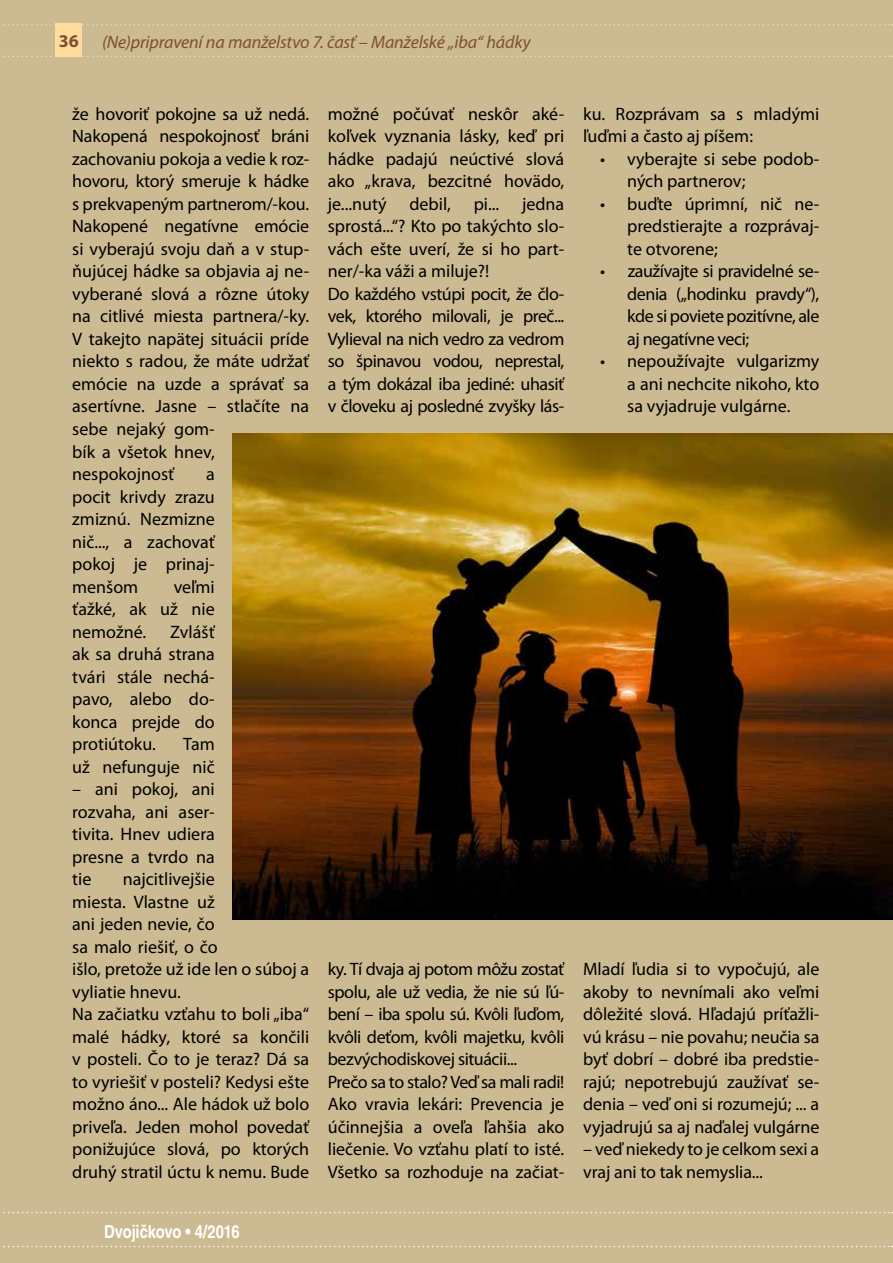
<style>
.page{position:relative;width:893px;height:1263px;background:#ccbb92}
.page>*{position:absolute;margin:0;border:0;box-sizing:border-box;transform-origin:0 0}
.t1{font:18px/22.5px "Myriad Pro";color:#000;text-align:justify}
.t2{font:18px/22.5px "Myriad Pro";letter-spacing:-.025em;color:#000}
.t3{font:italic 18px "Myriad Pro";letter-spacing:-.01em;color:#804f31}
.t4{font:700 18px "Te X Gyre Heros Condensed";letter-spacing:-.01em;color:#fff}
.t5{font:700 18px "Myriad Pro";color:#804f31}
</style>
<div class="page">
<svg style="left:0;top:24px;width:893px;height:2px;background:#d5c093"></svg>
<svg style="left:0;top:56px;width:893px;height:1px"></svg>
<div style="left:56px;top:23px;width:26px;height:34px;background:#ffdb9c"></div>
<img style="left:233px;top:434px;width:660px;height:486px">
<svg style="left:0;top:1245px;width:893px;height:2px;background:#d4c5a3"></svg>
<svg style="left:0;top:1211px;width:893px;height:2px;background:#d3c4a1"></svg>
<p class="t5" style="left:59px;top:29px;width:21px">36</p>
<p class="t3" style="left:102px;top:30px;width:430px">(Ne)pripravení na manželstvo 7. časť – Manželské „iba“ hádky</p>
<p class="t1" style="left:72px;top:102px;width:239px;text-align:left">že hovoriť pokojne sa už nedá.<br>Nakopená nespokojnosť bráni zachovaniu pokoja a vedie k roz&shy;hovoru, ktorý smeruje k hádke s prekvapeným partnerom/-kou.<br>Nakopené negatívne emócie si vyberajú svoju daň a v stup&shy;ňujúcej hádke sa objavia aj ne&shy;vyberané slová a rôzne útoky na citlivé miesta partnera/-ky.<br>V takejto napätej situácii príde niekto s radou, že máte udržať emócie na uzde a správať sa asertívne. Jasne – stlačíte na sebe nejaký gom-<br>bík a všetok hnev, nespokojnosť</p>
<p class="t1" style="left:72px;top:462px;width:144px;text-indent:134px">a pocit krivdy zrazu zmiznú. Nezmizne nič..., a zachovať pokoj je prinaj&shy;menšom</p>
<p class="t1" style="left:72px;top:575px;width:144px;text-indent:101px">veľmi ťažké, ak už nie nemožné.</p>
<p class="t1" style="left:72px;top:620px;width:144px;text-indent:98px">Zvlášť ak sa druhá strana tvári stále nechá&shy;pavo, alebo do&shy;konca prejde do protiútoku.</p>
<p class="t1" style="left:72px;top:732px;width:144px;text-align:right">Tam<br>už nefunguje nič</p>
<p class="t1" style="left:72px;top:777px;width:144px">– ani pokoj, ani rozvaha, ani aser&shy;tivita. Hnev udiera presne a tvrdo na tie</p>
<p class="t1" style="left:72px;top:867px;width:239px;text-align:left;text-indent:51px">najcitlivejšie<br>miesta. Vlastne už<br>ani jeden nevie, čo<br>sa malo riešiť, o čo<br>išlo, pretože už ide len o súboj a vyliatie hnevu.<br>Na začiatku vzťahu to boli „iba“ malé hádky, ktoré sa končili v posteli. Čo to je teraz? Dá sa to vyriešiť v posteli? Kedysi ešte možno áno... Ale hádok už bolo priveľa. Jeden mohol povedať ponižujúce slová, po ktorých druhý stratil úctu k nemu. Bude</p>
<p class="t4" style="left:104px;top:1218px;width:137px">Dvojičkovo • 4/2016</p>
<p class="t1" style="left:328px;top:102px;width:238px">možné počúvať neskôr aké&shy;koľvek vyznania lásky, keď pri hádke padajú neúctivé slová ako „krava, bezcitné hovädo, je...nutý</p>
<p class="t2" style="left:328px;top:192px;width:238px;text-indent:194px">jedna sprostá...“? Kto po takýchto slo&shy;vách ešte uverí, že si ho part&shy;ner/-ka váži a miluje?!<br>Do každého vstúpi pocit, že člo&shy;vek, ktorého milovali, je preč...<br>Vylieval na nich vedro za vedrom so špinavou vodou, neprestal, a tým dokázal iba jediné: uhasiť v človeku aj posledné zvyšky lás-</p>
<p class="t1" style="left:409px;top:192px;width:43px">debil,</p>
<p class="t1" style="left:474px;top:192px;width:27px">pi...</p>
<p class="t2" style="left:328px;top:957px;width:238px">ky. Tí dvaja aj potom môžu zostať spolu, ale už vedia, že nie sú ľú&shy;bení – iba spolu sú. Kvôli ľuďom, kvôli deťom, kvôli majetku, kvôli bezvýchodiskovej situácii...<br>Prečo sa to stalo? Veď sa mali radi!<br>Ako vravia lekári: Prevencia je účinnejšia a oveľa ľahšia ako liečenie. Vo vzťahu platí to isté.<br>Všetko sa rozhoduje na začiat-</p>
<p class="t1" style="left:583px;top:102px;width:238px">ku. Rozprávam sa s mladými ľuďmi a často aj píšem:</p>
<p class="t1" style="left:627px;top:147px;width:194px;text-indent:-27px">• vyberajte si sebe podob&shy;ných partnerov;</p>
<p class="t1" style="left:627px;top:192px;width:194px;text-indent:-27px">• buďte úprimní, nič ne&shy;predstierajte a rozprávaj&shy;te otvorene;</p>
<p class="t1" style="left:627px;top:260px;width:194px;text-indent:-27px">• zaužívajte si pravidelné se&shy;denia („hodinku pravdy“), kde si poviete pozitívne, ale aj negatívne veci;</p>
<p class="t1" style="left:627px;top:350px;width:194px;text-indent:-27px">• nepoužívajte vulgarizmy a ani nechcite nikoho, kto sa vyjadruje vulgárne.</p>
<p class="t1" style="left:583px;top:957px;width:238px">Mladí ľudia si to vypočujú, ale akoby to nevnímali ako veľmi dôležité slová. Hľadajú príťažli&shy;vú krásu – nie povahu; neučia sa byť dobrí – dobré iba predstie&shy;rajú; nepotrebujú zaužívať se&shy;denia – veď oni si rozumejú; ... a vyjadrujú sa aj naďalej vulgárne</p>
<p class="t1" style="left:583px;top:1137px;width:238px">– veď niekedy to je celkom sexi a vraj ani to tak nemyslia...</p>
</div>
